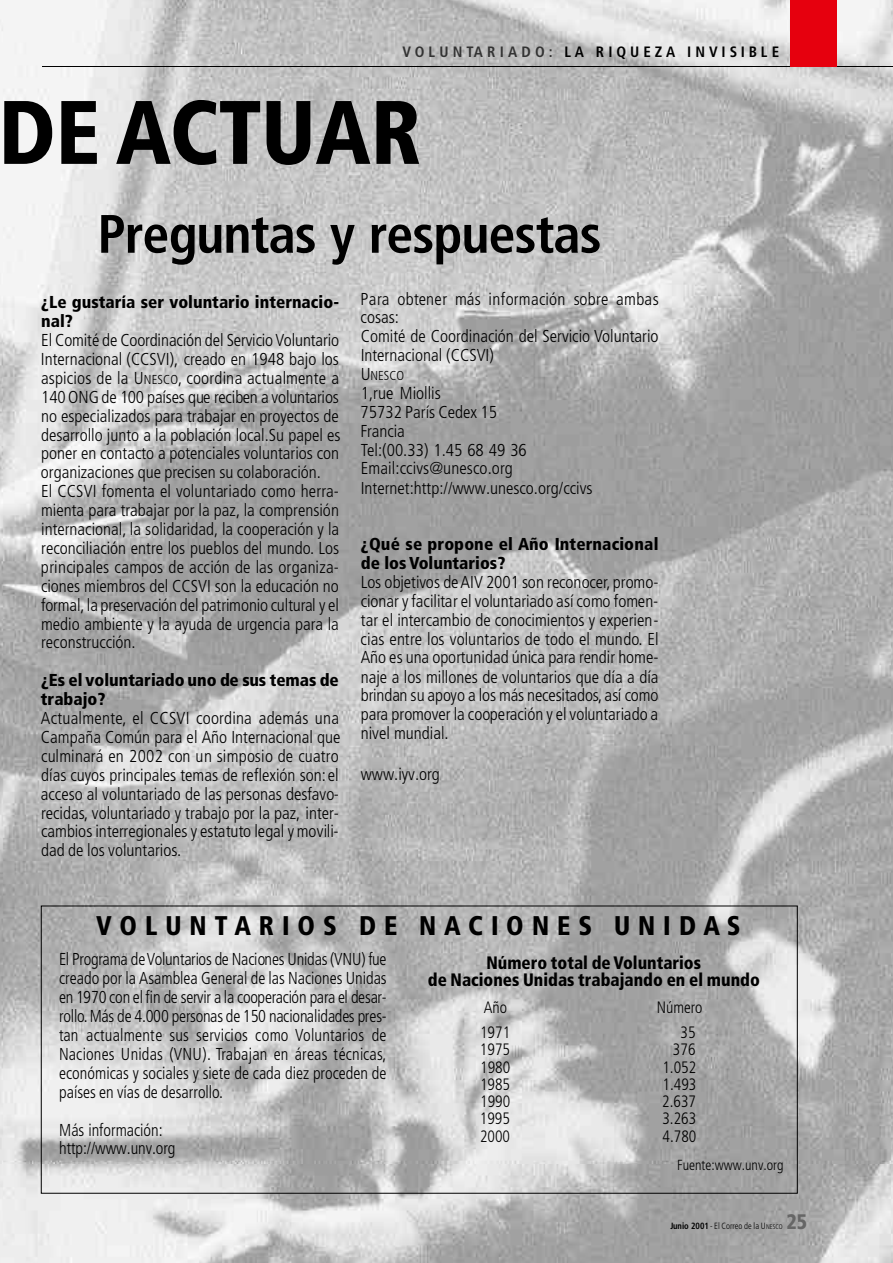
<style>
.page{position:relative;width:893px;height:1263px;background:#fff}
.page>*{position:absolute;margin:0;border:0;box-sizing:border-box;transform-origin:0 0}
.t1{font:900 condensed 90px "Frutiger";color:#000;scale:.95 1}
.t2{font:700 condensed 54px "Frutiger";letter-spacing:-.02em;color:#000}
.t3{font:900 condensed 27px "Frutiger";letter-spacing:.31em;color:#000;scale:.95 1}
.t4{font:900 condensed 21px "Frutiger";color:#666;scale:.95 1}
.t5{font:900 condensed 18px/17.2px "Frutiger";color:#000;text-align:center;scale:.95 1}
.t6{font:300 condensed 17.25px/18.9px "Frutiger";color:#000}
.t7{font:300 condensed 17.25px/18.9px "Frutiger";color:#000;text-align:justify;scale:.95 1}
.t8{font:900 condensed 17.25px/18.8px "Frutiger";color:#000}
.t9{font:300 condensed 16.5px "Frutiger";color:#000;scale:.95 1}
.t10{font:700 condensed 15px "Frutiger";letter-spacing:.25em;color:#000}
.t11{font:300 condensed 14.7px "Frutiger";color:#000;scale:.95 1}
.t12{font:300 condensed 12.9px "Frutiger";color:#000}
.t13{font:300 condensed 9px "Frutiger";color:#000;scale:.95 1}
.s1{color:#333}
.s2{font-size:12.9px}
.s3{font-size:17.25px}
.s4{font-weight:700}
.s5{font-size:6.75px}
</style>
<div class="page">
<img style="left:0;top:0;width:892px;height:1263px">
<hr style="left:42px;top:66px;width:850px;height:1px;background:#000">
<div style="left:789px;top:0;width:47px;height:67px;background:#e6000e"></div>
<p class="t10" style="left:402px;top:46px;width:378px"><span class="s1">VO L U N TA R I A D O :</span> LA RIQUEZA INVISIBLE</p>
<h1 class="t1" style="left:-1px;top:96px;width:446px">DE ACTUAR</h1>
<h2 class="t2" style="left:98px;top:212px;width:505px">P reguntas y re s p u e s t a s</h2>
<p class="t8" style="left:41px;top:294px;width:299px">¿Le gustaría ser voluntario internacio&shy;nal?</p>
<p class="t6" style="left:41px;top:332px;width:301px">El Comité de Coordinación del Servicio Vo l u n t a r i o Internacional (CCSVI), creado en 1948 bajo los aspicios de la U<span class="s2">N E S C O</span>, coordina actualmente a 140 ONG de 100 países que reciben a voluntarios no especializados para trabajar en proyectos de desarrollo junto a la población local.Su papel es poner en contacto a potenciales voluntarios con organizaciones que precisen su colaboración.<br>El CCSVI fomenta el voluntariado como herra&shy;mienta para trabajar por la paz, la comprensión internacional, la solidaridad, la cooperación y la reconciliación entre los pueblos del mundo. Los principales campos de acción de las organiza&shy;ciones miembros del CCSVI son la educación no f o r m a l , la preservación del patrimonio cultural y el medio ambiente y la ayuda de urgencia para la reconstrucción.</p>
<p class="t8" style="left:41px;top:672px;width:299px">¿Es el voluntariado uno de sus temas de trabajo?</p>
<p class="t6" style="left:41px;top:710px;width:301px;text-align:justify">A c t u a l m e n t e, el CCSVI coordina además una Campaña Común para el Año Internacional que culminará en 2002 con un simposio de cuatro días cuyos principales temas de reflexión son: el acceso al voluntariado de las personas desfavo&shy;recidas, voluntariado y trabajo por la paz, inter&shy;cambios interregionales y estatuto legal y movili&shy;dad de los voluntarios.</p>
<p class="t6" style="left:360px;top:290px;width:300px">Para obtener más información sobre ambas cosas:<br>Comité de Coordinación del Servicio Voluntario<br>Internacional (CCSVI)</p>
<p class="t12" style="left:361px;top:370px;width:45px"><span class="s3">U</span>NESCO</p>
<p class="t6" style="left:360px;top:385px;width:233px">1,rue Miollis<br>75732 París Cedex 15<br>Francia<br>Tel:(00.33) 1.45 68 49 36<br>Email:ccivs@unesco.org<br>Internet:http://www.unesco.org/ccivs</p>
<p class="t8" style="left:360px;top:536px;width:299px">¿Qué se propone el Año Internacional de los Voluntarios?</p>
<p class="t6" style="left:360px;top:574px;width:299px;text-align:justify">Los objetivos de AIV 2001 son reconocer, p r o m o&shy;cionar y facilitar el voluntariado así como fomen&shy;tar el intercambio de conocimientos y experien&shy;cias entre los voluntarios de todo el mundo. E l Año es una oportunidad única para rendir home&shy;naje a los millones de voluntarios que día a día brindan su apoyo a los más necesitados, así como p a ra promover la cooperación y el voluntariado a nivel mundial.</p>
<p class="t6" style="left:361px;top:766px;width:81px">www.iyv.org</p>
<h3 class="t3" style="left:96px;top:915px;width:679px">VO L U N TARIOS DE NACIONES UNIDA S</h3>
<p class="t7" style="left:59px;top:951px;width:346px">El Programa de Voluntarios de Naciones Unidas (VNU) fue creado por la Asamblea General de las Naciones Unidas en 1970 con el fin de servir a la cooperación para el desar&shy;r o l l o. Más de 4.000 personas de 150 nacionalidades pres&shy;tan actualmente sus servicios como Voluntarios de Naciones Unidas (VNU). Trabajan en áreas técnicas, económicas y sociales y siete de cada diez proceden de países en vías de desarrollo.</p>
<p class="t7" style="left:59px;top:1122px;width:124px">Más información: http://www.unv.org</p>
<p class="t5" style="left:428px;top:956px;width:351px">Número total de Voluntarios<br>de Naciones Unidas trabajando en el mundo</p>
<p class="t9" style="left:484px;top:1000px;width:26px">Año</p>
<p class="t9" style="left:657px;top:1000px;width:50px">Número</p>
<p class="t9" style="left:480px;top:1026px;width:33px">1971</p>
<p class="t9" style="left:680px;top:1026px;width:17px">35</p>
<p class="t9" style="left:480px;top:1043px;width:33px">1975</p>
<p class="t9" style="left:673px;top:1043px;width:25px">376</p>
<p class="t9" style="left:480px;top:1060px;width:33px">1980</p>
<p class="t9" style="left:662px;top:1060px;width:37px">1.052</p>
<p class="t9" style="left:480px;top:1077px;width:33px">1985</p>
<p class="t9" style="left:662px;top:1077px;width:37px">1.493</p>
<p class="t9" style="left:480px;top:1095px;width:33px">1990</p>
<p class="t9" style="left:662px;top:1095px;width:37px">2.637</p>
<p class="t9" style="left:480px;top:1112px;width:33px">1995</p>
<p class="t9" style="left:662px;top:1112px;width:37px">3.263</p>
<p class="t9" style="left:480px;top:1129px;width:33px">2000</p>
<p class="t9" style="left:662px;top:1129px;width:37px">4.780</p>
<p class="t11" style="left:677px;top:1159px;width:113px">Fuente:www.unv.org</p>
<p class="t13" style="left:670px;top:1222px;width:120px"><span class="s4">Junio 2001</span> - El Correo de la U<span class="s5">NESCO</span></p>
<p class="t4" style="left:786px;top:1214px;width:23px">25</p>
</div>
